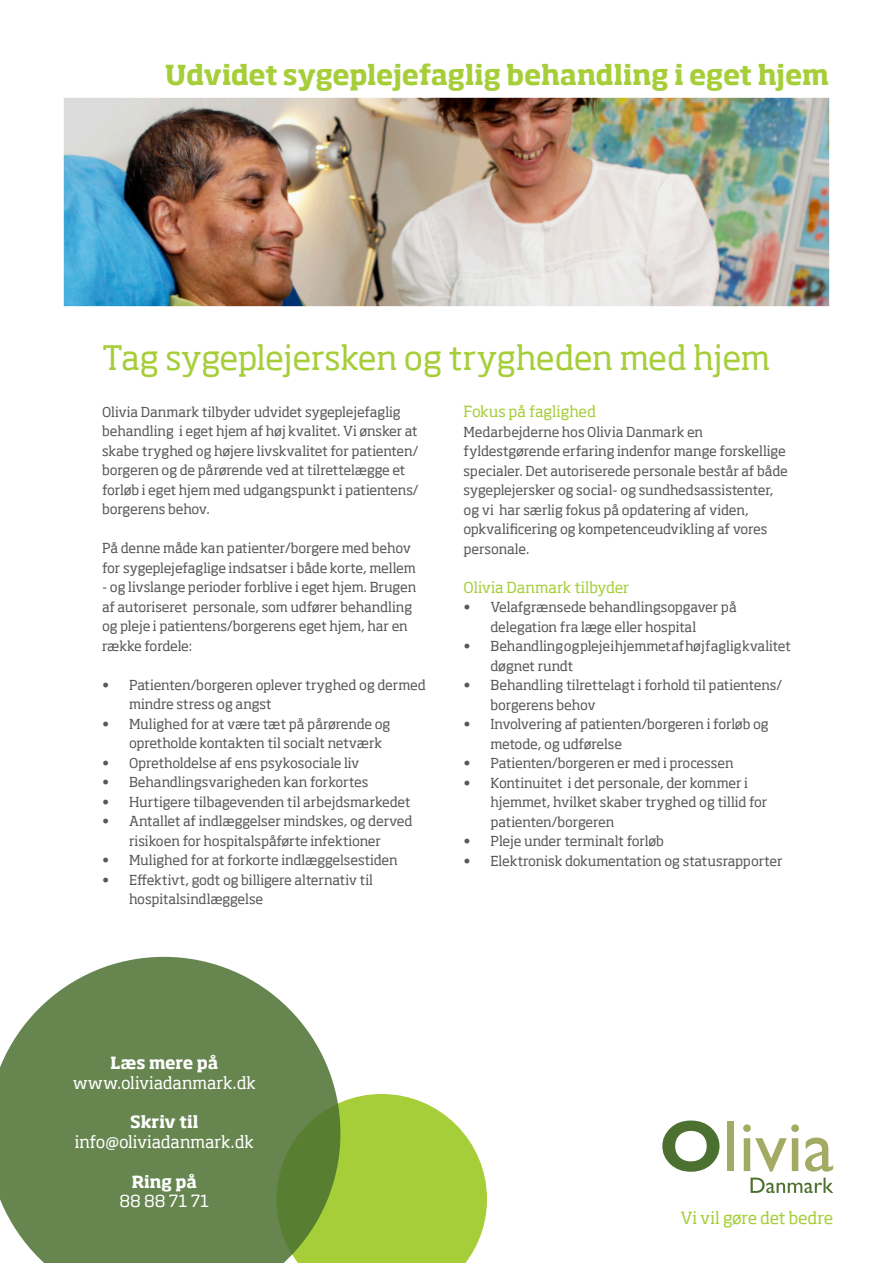
<style>
.page{position:relative;width:893px;height:1263px;background:#fff}
.page>*{position:absolute;margin:0;border:0;box-sizing:border-box;transform-origin:0 0}
.t1{font:33px "Soho Pro";letter-spacing:-.01em;color:#a6ce39}
.t2{font:700 27px "Soho Pro";letter-spacing:-.01em;color:#a6ce39}
.t3{font:16.5px "Soho Pro";color:#fff}
.t4{font:700 16.5px "Soho Pro";color:#fff}
.t5{font:16.5px "Soho Pro";letter-spacing:-.015em;color:#a6ce39}
.t6{font:15px "Soho Pro";color:#a6ce39}
.t7{font:13.5px/19.5px "Soho Pro";letter-spacing:-.01em;color:#57585a}
</style>
<div class="page">
<img style="left:64px;top:98px;width:765px;height:208px">
<svg style="left:340px;top:1094px;width:147px;height:169px;background:#afd34f"></svg>
<svg style="left:0;top:957px;width:340px;height:306px;background:#799462"></svg>
<svg style="left:662px;top:1120px;width:57px;height:52px"></svg>
<div style="left:728px;top:1121px;width:6px;height:50px;background:#a3aa63"></div>
<svg style="left:743px;top:1124px;width:90px;height:69px"></svg>
<p class="t2" style="left:165px;top:55px;width:666px">Udvidet sygeplejefaglig behandling i eget hjem</p>
<p class="t1" style="left:102px;top:335px;width:670px">Tag sygeplejersken og trygheden med hjem</p>
<p class="t7" style="left:102px;top:401px;width:318px">Olivia Danmark tilbyder udvidet sygeplejefaglig behandling i eget hjem af høj kvalitet. Vi ønsker at skabe tryghed og højere livskvalitet for patienten/ borgeren og de pårørende ved at tilrettelægge et forløb i eget hjem med udgangspunkt i patientens/ borgerens behov.</p>
<p class="t7" style="left:102px;top:538px;width:315px">På denne måde kan patienter/borgere med behov for sygeplejefaglige indsatser i både korte, mellem</p>
<p class="t7" style="left:102px;top:577px;width:316px">- og livslange perioder forblive i eget hjem. Brugen af autoriseret personale, som udfører behandling og pleje i patientens/borgerens eget hjem, har en række fordele:</p>
<p class="t7" style="left:129px;top:674px;width:298px;text-indent:-27px">• Patienten/borgeren oplever tryghed og dermed mindre stress og angst</p>
<p class="t7" style="left:129px;top:713px;width:263px;text-indent:-27px">• Mulighed for at være tæt på pårørende og opretholde kontakten til socialt netværk</p>
<p class="t7" style="left:102px;top:752px;width:259px">• Opretholdelse af ens psykosociale liv</p>
<p class="t7" style="left:102px;top:772px;width:268px">• Behandlingsvarigheden kan forkortes</p>
<p class="t7" style="left:102px;top:791px;width:310px">• Hurtigere tilbagevenden til arbejdsmarkedet</p>
<p class="t7" style="left:102px;top:811px;width:312px;text-align:center">• Antallet af indlæggelser mindskes, og derved risikoen for hospitalspåførte infektioner</p>
<p class="t7" style="left:102px;top:850px;width:297px">• Mulighed for at forkorte indlæggelsestiden</p>
<p class="t7" style="left:129px;top:869px;width:246px;text-indent:-27px">• Effektivt, godt og billigere alternativ til hospitalsindlæggelse</p>
<p class="t6" style="left:463px;top:401px;width:134px">Fokus på faglighed</p>
<p class="t7" style="left:463px;top:422px;width:326px">Medarbejderne hos Olivia Danmark en fyldestgørende erfaring indenfor mange forskellige specialer. Det autoriserede personale består af både sygeplejersker og social- og sundhedsassistenter, og vi har særlig fokus på opdatering af viden, opkvalificering og kompetenceudvikling af vores personale.</p>
<p class="t6" style="left:463px;top:577px;width:167px">Olivia Danmark tilbyder</p>
<p class="t7" style="left:490px;top:597px;width:248px;text-indent:-27px">• Velafgrænsede behandlingsopgaver på delegation fra læge eller hospital</p>
<p class="t7" style="left:490px;top:636px;width:302px;text-indent:-27px">• Behandling og pleje i hjemmet af høj faglig kvalitet døgnet rundt</p>
<p class="t7" style="left:490px;top:675px;width:293px;text-indent:-27px">• Behandling tilrettelagt i forhold til patientens/ borgerens behov</p>
<p class="t7" style="left:490px;top:714px;width:280px;text-indent:-27px">• Involvering af patienten/borgeren i forløb og metode, og udførelse</p>
<p class="t7" style="left:463px;top:753px;width:272px">• Patienten/borgeren er med i processen</p>
<p class="t7" style="left:490px;top:773px;width:278px;text-indent:-27px">• Kontinuitet i det personale, der kommer i hjemmet, hvilket skaber tryghed og tillid for patienten/borgeren</p>
<p class="t7" style="left:463px;top:831px;width:202px">• Pleje under terminalt forløb</p>
<p class="t7" style="left:463px;top:851px;width:321px">• Elektronisk dokumentation og statusrapporter</p>
<p class="t4" style="left:111px;top:1051px;width:109px">Læs mere på</p>
<p class="t3" style="left:73px;top:1071px;width:185px">www.oliviadanmark.dk</p>
<p class="t4" style="left:130px;top:1110px;width:70px">Skriv til</p>
<p class="t3" style="left:75px;top:1130px;width:181px">info@oliviadanmark.dk</p>
<p class="t4" style="left:132px;top:1169px;width:67px">Ring på</p>
<p class="t3" style="left:119px;top:1190px;width:92px">88 88 71 71</p>
<p class="t5" style="left:680px;top:1206px;width:154px">Vi vil gøre det bedre</p>
</div>
